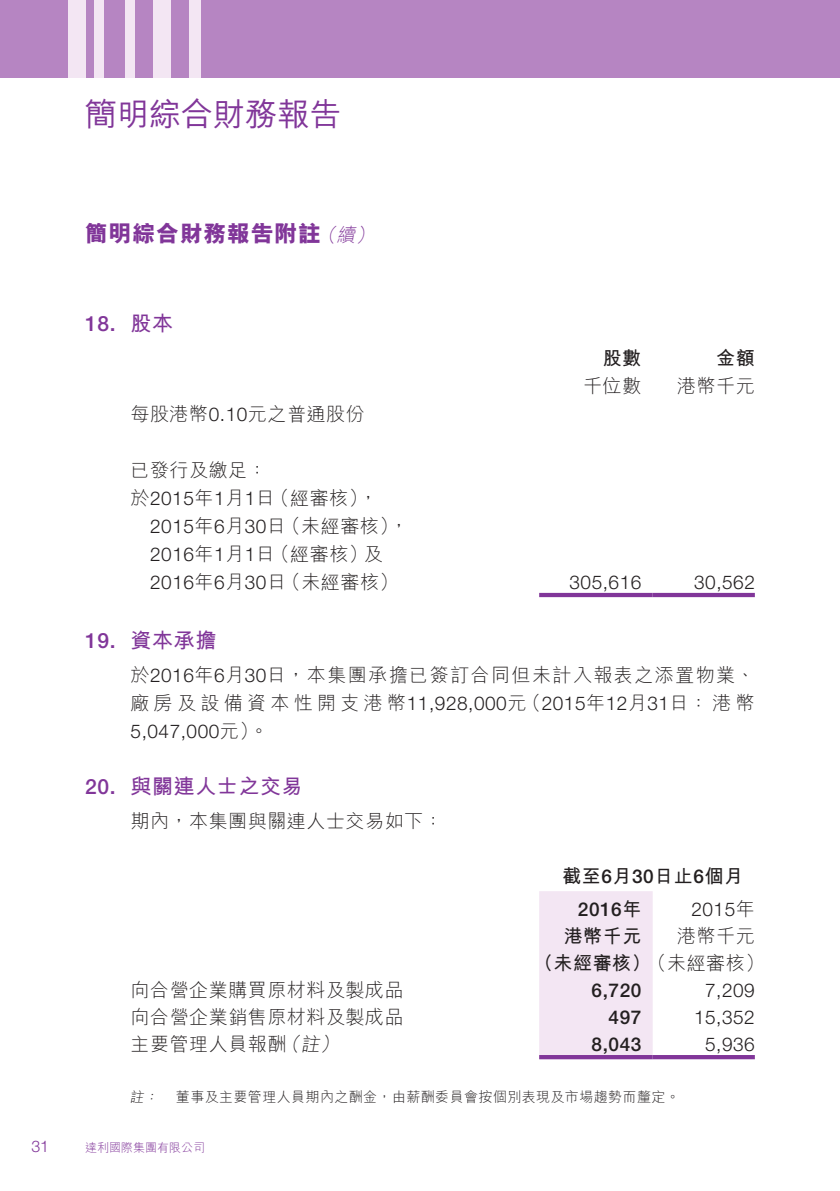
<style>
.page{position:relative;width:840px;height:1191px;background:#fff}
.page>*{position:absolute;margin:0;border:0;box-sizing:border-box;transform-origin:0 0}
.t1{font:500 32px "M Hei HK";color:#813699}
.t2{font:800 23px "M Hei HK";letter-spacing:.03em;color:#813699}
.t3{font:700 21px "M Hei HK";letter-spacing:.03em;color:#813699}
.t4{font:500 21px "Helvetica Neue LT Std";color:#813699}
.t5{font:300 19px "M Hei HK";letter-spacing:.03em;color:#231f20}
.t6{font:300 19px "Helvetica Neue LT Std";letter-spacing:.03em;color:#231f20}
.t7{font:300 19px "M Hei HK";letter-spacing:.075em;color:#231f20}
.t8{font:700 19px/27px "M Hei HK";letter-spacing:.03em;color:#231f20}
.t9{font:300 19px "M Hei HK";letter-spacing:.225em;color:#231f20}
.t10{font:500 19px "Helvetica Neue LT Std";letter-spacing:.03em;color:#231f20}
.t11{font:italic 300 19px "M Hei HK";color:#813699}
.t12{font:italic 300 19px "M Hei HK";color:#231f20}
.t13{font:300 16px "Helvetica Neue LT Std";color:#813699}
.t14{font:300 14px "M Hei HK";letter-spacing:.03em;color:#231f20}
.t15{font:italic 300 14px "M Hei HK";color:#231f20}
.t16{font:300 12px "M Hei HK";color:#813699}
.s1{font-family:"Helvetica Neue LT Std"}
.s2{font-family:"M Hei HK"}
.s3{font-family:"Helvetica Neue LT Std";font-weight:500}
.s4{font-family:"M Hei HK";font-weight:700}
.s5{font-weight:300}
</style>
<div class="page">
<div style="left:0;top:0;width:839px;height:77px;background:#b685c2"></div>
<div style="left:153px;top:0;width:17px;height:77px;background:#f3e6f3"></div>
<div style="left:94px;top:0;width:10px;height:77px;background:#f3e6f3"></div>
<div style="left:125px;top:0;width:9px;height:77px;background:#f3e6f3"></div>
<div style="left:68px;top:0;width:17px;height:77px;background:#f3e6f3"></div>
<div style="left:189px;top:0;width:11px;height:77px;background:#f3e6f3"></div>
<hr style="left:539px;top:593px;width:113px;height:4px;background:#813699">
<hr style="left:652px;top:593px;width:102px;height:4px;background:#813699">
<div style="left:539px;top:891px;width:113px;height:164px;background:#f3e6f3"></div>
<hr style="left:539px;top:1055px;width:113px;height:4px;background:#813699">
<hr style="left:652px;top:1055px;width:102px;height:4px;background:#813699">
<p class="t13" style="left:31px;top:1136px;width:19px">31</p>
<h1 class="t1" style="left:85px;top:91px;width:257px">簡明綜合財務報告</h1>
<p class="t2" style="left:85px;top:218px;width:237px">簡明綜合財務報告附註</p>
<p class="t11" style="left:336px;top:221px;width:25px">續</p>
<p class="t11" style="left:317px;top:221px;width:25px">（</p>
<p class="t11" style="left:355px;top:221px;width:25px">(</p>
<p class="t4" style="left:85px;top:311px;width:32px">18.</p>
<p class="t3" style="left:130px;top:308px;width:44px">股本</p>
<p class="t5" style="left:130px;top:400px;width:235px">每股港幣<span class="s1">0.10</span>元之普通股份</p>
<p class="t5" style="left:130px;top:456px;width:138px">已發行及繳足：</p>
<p class="t5" style="left:270px;top:484px;width:109px">（經審核，(</p>
<p class="t6" style="left:130px;top:486px;width:146px"><span class="s2">於</span>2015<span class="s2">年 月</span>1 <span class="s2">日</span>1</p>
<p class="t6" style="left:150px;top:514px;width:137px">2015<span class="s2">年 月</span>6 30<span class="s2">日</span></p>
<p class="t5" style="left:281px;top:512px;width:128px">（未經審核，(</p>
<p class="t6" style="left:150px;top:542px;width:126px">2016<span class="s2">年 月</span>1 <span class="s2">日</span>1</p>
<p class="t5" style="left:270px;top:540px;width:99px">（經審核）</p>
<p class="t5" style="left:363px;top:540px;width:20px">及</p>
<p class="t4" style="left:85px;top:628px;width:32px">19.</p>
<p class="t6" style="left:150px;top:570px;width:137px">2016<span class="s2">年 月</span>6 30<span class="s2">日</span></p>
<p class="t5" style="left:281px;top:568px;width:118px">（未經審核(</p>
<p class="t3" style="left:130px;top:625px;width:87px">資本承擔</p>
<p class="t8" style="left:602px;top:343px;width:40px">股數</p>
<p class="t5" style="left:583px;top:372px;width:60px">千位數</p>
<p class="t8" style="left:715px;top:343px;width:40px">金額</p>
<p class="t5" style="left:676px;top:372px;width:79px">港幣千元</p>
<p class="t6" style="left:569px;top:570px;width:73px">305,616</p>
<p class="t6" style="left:693px;top:570px;width:62px">30,562</p>
<p class="t4" style="left:85px;top:774px;width:32px">20.</p>
<p class="t7" style="left:130px;top:661px;width:625px">於<span class="s1">2016</span>年 月<span class="s1">6 30</span>日，本集團承擔已簽訂合同但未計入報表之添置物業、</p>
<p class="t6" style="left:522px;top:691px;width:234px"><span class="s2">（</span>2015<span class="s2">年</span>12<span class="s2">月</span>31<span class="s2">日：港幣</span></p>
<p class="t9" style="left:130px;top:689px;width:397px">廠房及設備資本性開支港幣<span class="s1">11,928,000</span>元</p>
<p class="t6" style="left:130px;top:719px;width:139px">5,047,000<span class="s2">元。(</span></p>
<p class="t3" style="left:130px;top:771px;width:174px">與關連人士之交易</p>
<p class="t5" style="left:130px;top:807px;width:313px">期內，本集團與關連人士交易如下：</p>
<p class="t5" style="left:130px;top:976px;width:274px">向合營企業購買原材料及製成品</p>
<p class="t5" style="left:130px;top:1003px;width:274px">向合營企業銷售原材料及製成品</p>
<p class="t8" style="left:562px;top:861px;width:182px">截至 月<span class="s3">6 30</span>日止<span class="s3">6</span>個月</p>
<p class="t6" style="left:691px;top:897px;width:65px">2015<span class="s2">年</span></p>
<p class="t10" style="left:577px;top:897px;width:65px">2016<span class="s4">年</span></p>
<p class="t5" style="left:676px;top:922px;width:79px">港幣千元</p>
<p class="t8" style="left:534px;top:921px;width:232px;text-indent:30px">港幣千元<br>（未經審核）<span class="s5">（未經審核(</span></p>
<p class="t6" style="left:704px;top:978px;width:51px">7,209</p>
<p class="t10" style="left:591px;top:978px;width:51px">6,720</p>
<p class="t10" style="left:608px;top:1005px;width:34px">497</p>
<p class="t6" style="left:693px;top:1005px;width:62px">15,352</p>
<p class="t12" style="left:281px;top:1030px;width:25px">（</p>
<p class="t12" style="left:320px;top:1030px;width:25px">(</p>
<p class="t5" style="left:130px;top:1030px;width:157px">主要管理人員報酬</p>
<p class="t14" style="left:176px;top:1087px;width:505px">董事及主要管理人員期內之酬金，由薪酬委員會按個別表現及市場趨勢而釐定。</p>
<p class="t12" style="left:300px;top:1030px;width:25px">註</p>
<p class="t10" style="left:591px;top:1032px;width:51px">8,043</p>
<p class="t15" style="left:129px;top:1087px;width:19px">註</p>
<p class="t15" style="left:144px;top:1087px;width:19px">：</p>
<p class="t6" style="left:704px;top:1032px;width:51px">5,936</p>
<p class="t16" style="left:85px;top:1139px;width:121px">達利國際集團有限公司</p>
</div>
